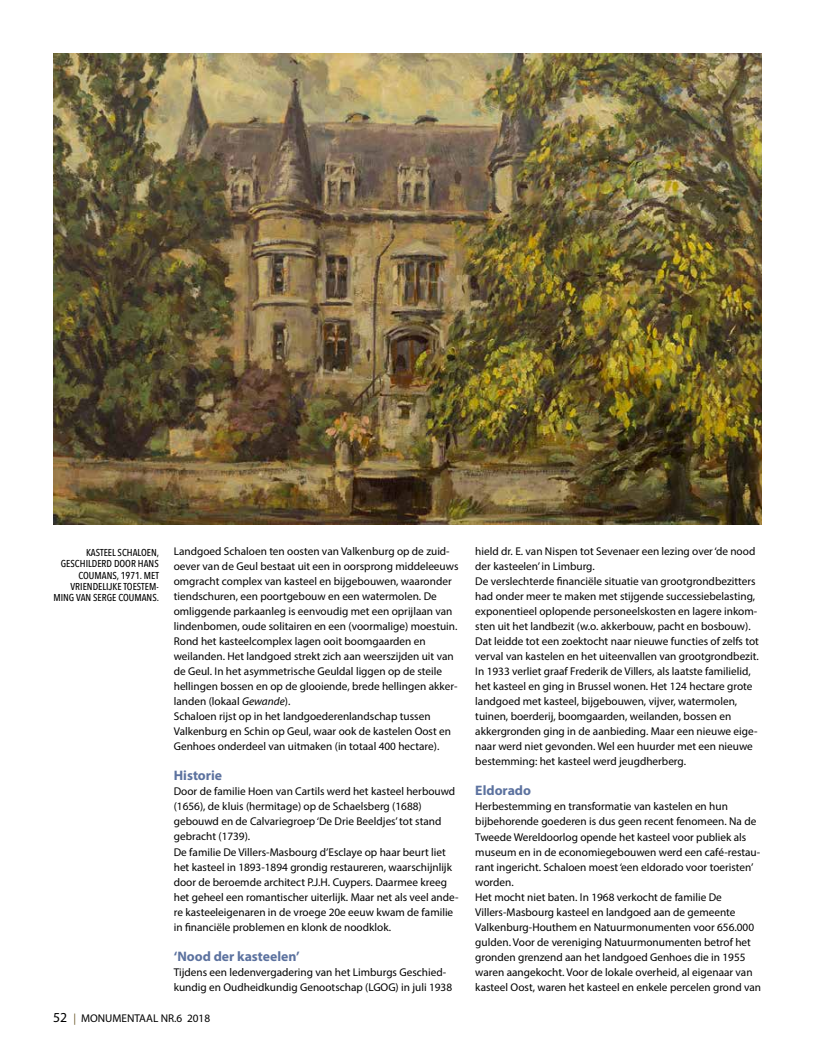
<style>
.page{position:relative;width:815px;height:1053px;background:#fff}
.page>*{position:absolute;margin:0;border:0;box-sizing:border-box;transform-origin:0 0}
.t1{font:700 13.75px "Myriad Pro";color:#5c729f}
.t2{font:11.25px/15px "Myriad Pro";color:#000}
.t3{font:500 10px/11.2px "Avenir Next Condensed";color:#000;text-align:right}
.s1{font-style:italic}
.s2{font-size:13.75px}
.s3{color:#6e5a2e}
</style>
<div class="page">
<img style="left:53px;top:53px;width:709px;height:471px">
<p class="t3" style="left:53px;top:547px;width:107px">KASTEEL SCHALOEN,<br>GESCHILDERD DOOR HANS<br>COUMANS, 1971. MET<br>VRIENDELIJKE TOESTEM-<br>MING VAN SERGE COUMANS.</p>
<p class="t2" style="left:174px;top:544px;width:286px">Landgoed Schaloen ten oosten van Valkenburg op de zuid&shy;oever van de Geul bestaat uit een in oorsprong middeleeuws omgracht complex van kasteel en bijgebouwen, waaronder tiendschuren, een poortgebouw en een watermolen. De omliggende parkaanleg is eenvoudig met een oprijlaan van lindenbomen, oude solitairen en een (voormalige) moestuin.<br>Rond het kasteelcomplex lagen ooit boomgaarden en weilanden. Het landgoed strekt zich aan weerszijden uit van de Geul. In het asymmetrische Geuldal liggen op de steile hellingen bossen en op de glooiende, brede hellingen akker&shy;landen (lokaal <span class="s1">Gewande</span>).<br>Schaloen rijst op in het landgoederenlandschap tussen Valkenburg en Schin op Geul, waar ook de kastelen Oost en Genhoes onderdeel van uitmaken (in totaal 400 hectare).</p>
<p class="t1" style="left:174px;top:766px;width:50px">Historie</p>
<p class="t2" style="left:174px;top:784px;width:286px">Door de familie Hoen van Cartils werd het kasteel herbouwd (1656), de kluis (hermitage) op de Schaelsberg (1688) gebouwd en de Calvariegroep ‘De Drie Beeldjes’ tot stand gebracht (1739).<br>De familie De Villers-Masbourg d’Esclaye op haar beurt liet het kasteel in 1893-1894 grondig restaureren, waarschijnlijk door de beroemde architect P.J.H. Cuypers. Daarmee kreeg het geheel een romantischer uiterlijk. Maar net als veel ande&shy;re kasteeleigenaren in de vroege 20e eeuw kwam de familie in financiële problemen en klonk de noodklok.</p>
<p class="t1" style="left:174px;top:946px;width:127px">‘Nood der kasteelen’</p>
<p class="t2" style="left:174px;top:964px;width:280px">Tijdens een ledenvergadering van het Limburgs Geschied&shy;kundig en Oudheidkundig Genootschap (LGOG) in juli 1938</p>
<p class="t2" style="left:53px;top:1010px;width:159px"><span class="s2">52</span> <span class="s3">|</span> MONUMENTAAL NR.6 2018</p>
<p class="t2" style="left:475px;top:544px;width:285px">hield dr. E. van Nispen tot Sevenaer een lezing over ‘de nood der kasteelen’ in Limburg.<br>De verslechterde financiële situatie van grootgrondbezitters had onder meer te maken met stijgende successiebelasting, exponentieel oplopende personeelskosten en lagere inkom&shy;sten uit het landbezit (w.o. akkerbouw, pacht en bosbouw).<br>Dat leidde tot een zoektocht naar nieuwe functies of zelfs tot verval van kastelen en het uiteenvallen van grootgrondbezit.<br>In 1933 verliet graaf Frederik de Villers, als laatste familielid, het kasteel en ging in Brussel wonen. Het 124 hectare grote landgoed met kasteel, bijgebouwen, vijver, watermolen, tuinen, boerderij, boomgaarden, weilanden, bossen en akkergronden ging in de aanbieding. Maar een nieuwe eige&shy;naar werd niet gevonden. Wel een huurder met een nieuwe bestemming: het kasteel werd jeugdherberg.</p>
<p class="t1" style="left:475px;top:781px;width:57px">Eldorado</p>
<p class="t2" style="left:475px;top:799px;width:287px">Herbestemming en transformatie van kastelen en hun bijbehorende goederen is dus geen recent fenomeen. Na de Tweede Wereldoorlog opende het kasteel voor publiek als museum en in de economiegebouwen werd een café-restau&shy;rant ingericht. Schaloen moest ‘een eldorado voor toeristen’ worden.<br>Het mocht niet baten. In 1968 verkocht de familie De Villers-Masbourg kasteel en landgoed aan de gemeente Valkenburg-Houthem en Natuurmonumenten voor 656.000 gulden. Voor de vereniging Natuurmonumenten betrof het gronden grenzend aan het landgoed Genhoes die in 1955 waren aangekocht. Voor de lokale overheid, al eigenaar van kasteel Oost, waren het kasteel en enkele percelen grond van</p>
</div>
